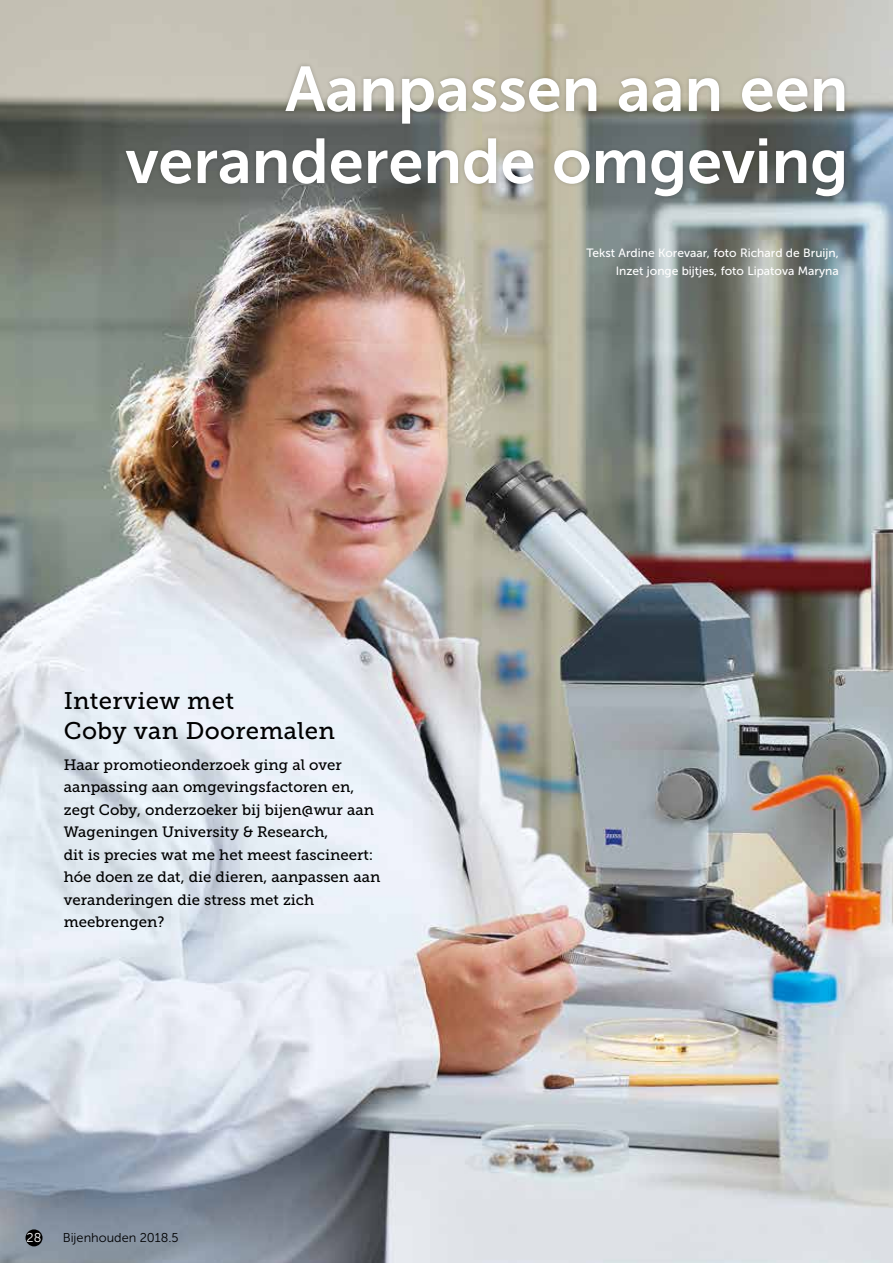
<style>
.page{position:relative;width:893px;height:1263px;background:#fff}
.page>*{position:absolute;margin:0;border:0;box-sizing:border-box;transform-origin:0 0}
.t1{font:63px/72px "Museo Sans 700";color:#fff;text-align:right}
.t2{font:24px/30px "Museo Slab 500";letter-spacing:.015em;color:#000}
.t3{font:15px/22.5px "Museo Slab 500";color:#000}
.t4{font:12.75px "Museo Sans 300";color:#000}
.t5{font:12.75px "Museo Sans 300";color:#fff}
.t6{font:12px/18px "Museo Sans 500";color:#fff;text-align:right}
</style>
<div class="page">
<img style="left:0;top:0;width:893px;height:1263px">
<div style="left:122px;top:62px;width:726px;height:139px;background:#000;opacity:.2"></div>
<div style="left:26px;top:1229px;width:17px;height:17px;background:#000;border-radius:50%"></div>
<h1 class="t1" style="left:126px;top:53px;width:724px">Aanpassen aan een veranderende omgeving</h1>
<h2 class="t2" style="left:64px;top:685px;width:273px">Interview met<br>Coby van Dooremalen</h2>
<p class="t3" style="left:64px;top:754px;width:318px">Haar promotieonderzoek ging al over aanpassing aan omgevingsfactoren en, zegt Coby, onderzoeker bij bijen@wur aan Wageningen University &amp; Research,<br>dit is precies wat me het meest fascineert: hóe doen ze dat, die dieren, aanpassen aan veranderingen die stress met zich meebrengen?</p>
<p class="t5" style="left:27px;top:1231px;width:16px">28</p>
<p class="t4" style="left:63px;top:1231px;width:117px">Bijenhouden 2018.5</p>
<p class="t6" style="left:586px;top:244px;width:254px">Tekst Ardine Korevaar, foto Richard de Bruijn,<br>Inzet jonge bijtjes, foto Lipatova Maryna</p>
</div>
